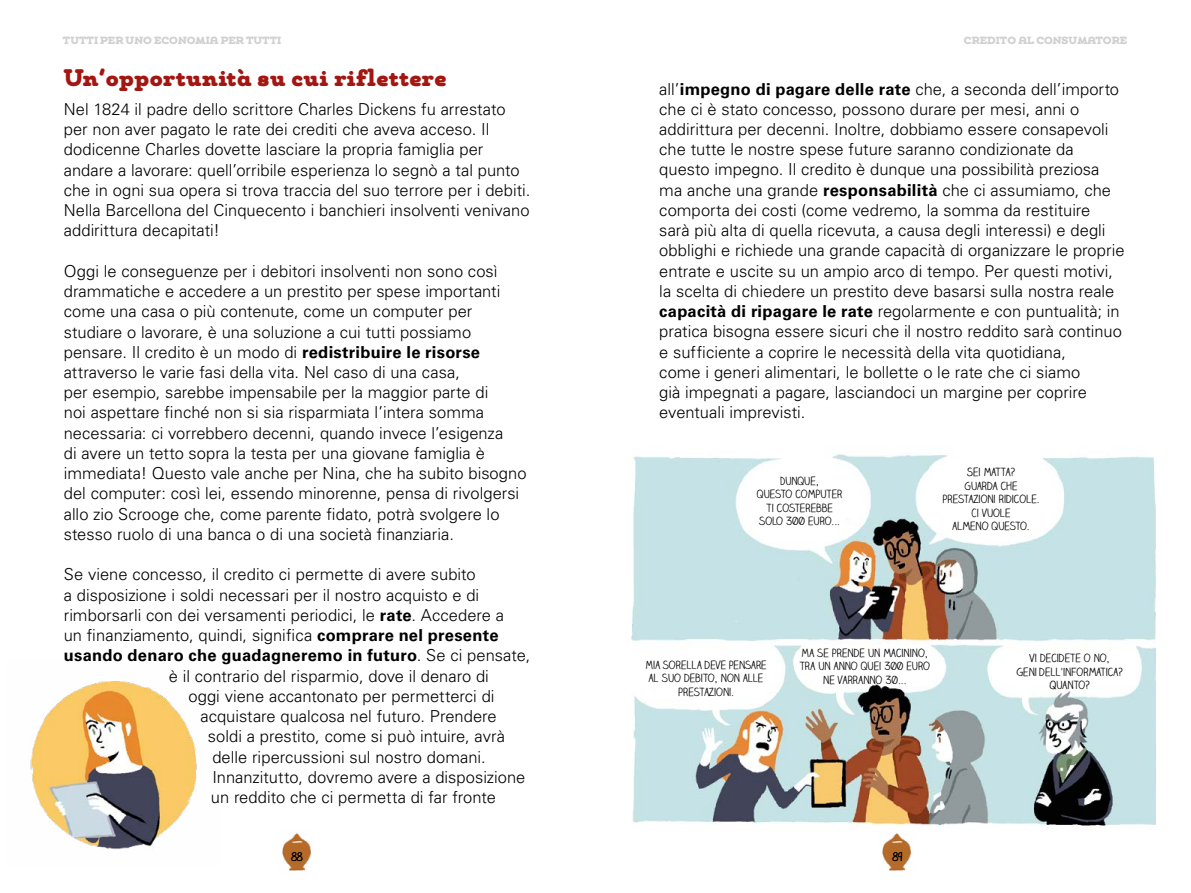
<style>
.page{position:relative;width:1191px;height:893px;background:#fff}
.page>*{position:absolute;margin:0;border:0;box-sizing:border-box;transform-origin:0 0}
.t1{font:900 24px "Chennai Slab";letter-spacing:.02em;color:#a31611}
.t2{font:300 16.5px/20.2px "Univers LT Std";color:#000}
.t3{font:700 16.5px "Univers LT Std";letter-spacing:.015em;color:#000}
.t4{font:12px "Claire Hand";color:#000}
.t5{font:11.25px/13.5px "Claire Hand";color:#000;text-align:center}
.t6{font:900 10.5px "Chennai Slab";color:#d0d0d0}
.s1{font-weight:700}
.s2{font-weight:300}
</style>
<div class="page">
<img style="left:631px;top:454px;width:524px;height:374px">
<img style="left:30px;top:681px;width:167px;height:169px">
<img style="left:282px;top:833px;width:29px;height:38px">
<img style="left:882px;top:833px;width:29px;height:38px">
<p class="t6" style="left:63px;top:32px;width:220px">TUTTI PER UNO ECONOMIA PER TUTTI</p>
<p class="t6" style="left:964px;top:32px;width:165px">CREDITO AL CONSUMATORE</p>
<h1 class="t1" style="left:64px;top:59px;width:384px">Un’opportunità su cui riflettere</h1>
<p class="t2" style="left:64px;top:99px;width:468px">Nel 1824 il padre dello scrittore Charles Dickens fu arrestato per non aver pagato le rate dei crediti che aveva acceso. Il dodicenne Charles dovette lasciare la propria famiglia per andare a lavorare: quell’orribile esperienza lo segnò a tal punto che in ogni sua opera si trova traccia del suo terrore per i debiti.<br>Nella Barcellona del Cinquecento i banchieri insolventi venivano addirittura decapitati!</p>
<p class="t2" style="left:64px;top:261px;width:464px">Oggi le conseguenze per i debitori insolventi non sono così drammatiche e accedere a un prestito per spese importanti come una casa o più contenute, come un computer per studiare o lavorare, è una soluzione a cui tutti possiamo pensare. Il credito è un modo di <span class="s1">redistribuire le risorse </span>attraverso le varie fasi della vita. Nel caso di una casa,<br>per esempio, sarebbe impensabile per la maggior parte di<br>noi aspettare finché non si sia risparmiata l’intera somma necessaria: ci vorrebbero decenni, quando invece l’esigenza<br>di avere un tetto sopra la testa per una giovane famiglia è immediata! Questo vale anche per Nina, che ha subito bisogno del computer: così lei, essendo minorenne, pensa di rivolgersi allo zio Scrooge che, come parente fidato, potrà svolgere lo stesso ruolo di una banca o di una società finanziaria.</p>
<p class="t2" style="left:64px;top:564px;width:413px">Se viene concesso, il credito ci permette di avere subito</p>
<p class="t2" style="left:64px;top:585px;width:417px">a disposizione i soldi necessari per il nostro acquisto e di</p>
<p class="t2" style="left:64px;top:605px;width:442px">rimborsarli con dei versamenti periodici, le <span class="s1">rate</span>. Accedere a</p>
<p class="t2" style="left:64px;top:625px;width:436px">un finanziamento, quindi, significa <span class="s1">comprare nel presente</span></p>
<p class="t3" style="left:64px;top:646px;width:468px">usando denaro che guadagneremo in futuro<span class="s2">. Se ci pensate,</span></p>
<p class="t2" style="left:169px;top:666px;width:322px">è il contrario del risparmio, dove il denaro di</p>
<p class="t2" style="left:188px;top:686px;width:308px">oggi viene accantonato per permetterci di</p>
<p class="t2" style="left:200px;top:706px;width:298px">acquistare qualcosa nel futuro. Prendere</p>
<p class="t2" style="left:208px;top:726px;width:298px">soldi a prestito, come si può intuire, avrà</p>
<p class="t2" style="left:212px;top:747px;width:275px">delle ripercussioni sul nostro domani.</p>
<p class="t2" style="left:212px;top:767px;width:314px">Innanzitutto, dovremo avere a disposizione</p>
<p class="t2" style="left:211px;top:787px;width:286px">un reddito che ci permetta di far fronte</p>
<p class="t2" style="left:659px;top:79px;width:467px">all’<span class="s1">impegno di pagare delle rate</span> che, a seconda dell’importo che ci è stato concesso, possono durare per mesi, anni o addirittura per decenni. Inoltre, dobbiamo essere consapevoli che tutte le nostre spese future saranno condizionate da questo impegno. Il credito è dunque una possibilità preziosa ma anche una grande <span class="s1">responsabilità</span> che ci assumiamo, che comporta dei costi (come vedremo, la somma da restituire sarà più alta di quella ricevuta, a causa degli interessi) e degli obblighi e richiede una grande capacità di organizzare le proprie entrate e uscite su un ampio arco di tempo. Per questi motivi, la scelta di chiedere un prestito deve basarsi sulla nostra reale <span class="s1">capacità di ripagare le rate</span> regolarmente e con puntualità; in pratica bisogna essere sicuri che il nostro reddito sarà continuo e sufficiente a coprire le necessità della vita quotidiana,<br>come i generi alimentari, le bollette o le rate che ci siamo<br>già impegnati a pagare, lasciandoci un margine per coprire eventuali imprevisti.</p>
<p class="t5" style="left:757px;top:474px;width:87px">DUNQUE,<br>QUESTO COMPUTER<br>TI COSTEREBBE<br>SOLO 300 EURO...</p>
<p class="t5" style="left:942px;top:465px;width:99px">SEI MATTA?<br>GUARDA CHE<br>PRESTAZIONI RIDICOLE.<br>CI VUOLE<br>ALMENO QUESTO.</p>
<p class="t5" style="left:645px;top:658px;width:123px">MIA SORELLA DEVE PENSARE<br>AL SUO DEBITO, NON ALLE<br>PRESTAZIONI.</p>
<p class="t5" style="left:800px;top:646px;width:132px">MA SE PRENDE UN MACININO,<br>TRA UN ANNO QUEI 300 EURO<br>NE VARRANNO 30...</p>
<p class="t5" style="left:1016px;top:651px;width:108px">VI DECIDETE O NO,<br>GENI DELL’INFORMATICA?<br>QUANTO?</p>
<p class="t4" style="left:291px;top:849px;width:14px">88</p>
<p class="t4" style="left:892px;top:849px;width:12px">89</p>
</div>
